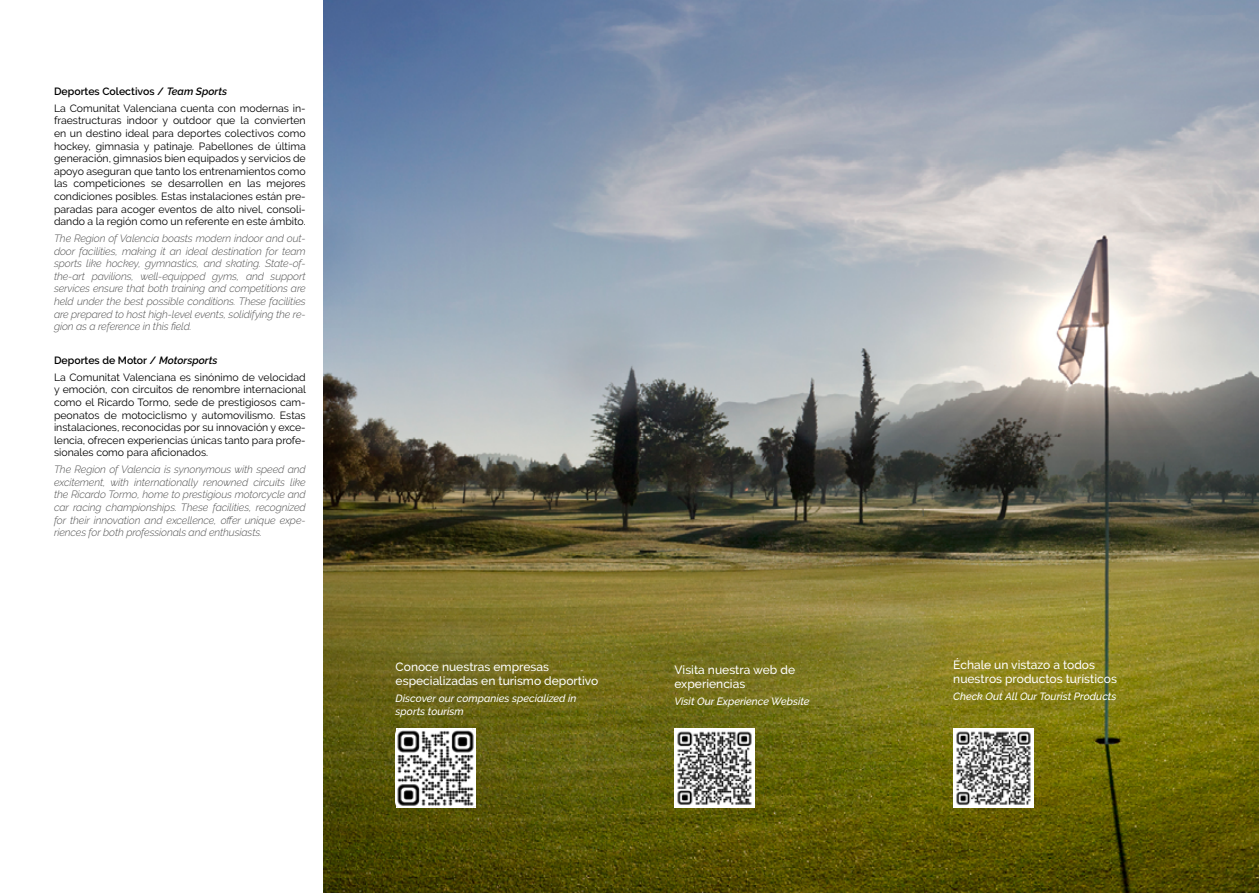
<style>
.page{position:relative;width:1259px;height:893px;background:#fff}
.page>*{position:absolute;margin:0;border:0;box-sizing:border-box;transform-origin:0 0}
.t1{font:500 12px/14.4px "Raleway";color:#fff}
.t2{font:10.5px/12.6px "Raleway";color:#000}
.t3{font:italic 300 10.5px/12.6px "Raleway";letter-spacing:-.01em;color:#525252;text-align:justify}
.t4{font:italic 500 10.5px/12.6px "Raleway";color:#fff}
.s1{font-weight:600}
.s2{font-weight:600;font-style:italic}
</style>
<div class="page">
<img style="left:324px;top:0;width:935px;height:893px">
<img style="left:953px;top:728px;width:80px;height:80px">
<img style="left:396px;top:728px;width:79px;height:80px">
<img style="left:674px;top:728px;width:80px;height:80px">
<p class="t2" style="left:54px;top:83px;width:253px;line-height:16.8px"><span class="s1">Deportes Colectivos /</span> <span class="s2">Team Sports<br></span>La Comunitat Valenciana cuenta con modernas in-</p>
<p class="t2" style="left:54px;top:114px;width:253px;text-align:justify">fraestructuras indoor y outdoor que la convierten en un destino ideal para deportes colectivos como hockey, gimnasia y patinaje. Pabellones de última generación, gimnasios bien equipados y servicios de apoyo aseguran que tanto los entrenamientos como las competiciones se desarrollen en las mejores condiciones posibles. Estas instalaciones están pre&shy;paradas para acoger eventos de alto nivel, consoli&shy;dando a la región como un referente en este ámbito.</p>
<p class="t3" style="left:54px;top:232px;width:253px">The Region of Valencia boasts modern indoor and out&shy;door facilities, making it an ideal destination for team sports like hockey, gymnastics, and skating. State-of&shy;the-art pavilions, well-equipped gyms, and support services ensure that both training and competitions are held under the best possible conditions. These facilities are prepared to host high-level events, solidifying the re&shy;gion as a reference in this field.</p>
<p class="t2" style="left:54px;top:352px;width:253px;line-height:16.8px"><span class="s1">Deportes de Motor /</span> <span class="s2">Motorsports<br></span>La Comunitat Valenciana es sinónimo de velocidad</p>
<p class="t2" style="left:54px;top:383px;width:253px;text-align:justify">y emoción, con circuitos de renombre internacional como el Ricardo Tormo, sede de prestigiosos cam&shy;peonatos de motociclismo y automovilismo. Estas instalaciones, reconocidas por su innovación y exce&shy;lencia, ofrecen experiencias únicas tanto para profe&shy;sionales como para aficionados.</p>
<p class="t3" style="left:54px;top:463px;width:253px">The Region of Valencia is synonymous with speed and excitement, with internationally renowned circuits like the Ricardo Tormo, home to prestigious motorcycle and car racing championships. These facilities, recognized for their innovation and excellence, offer unique expe&shy;riences for both professionals and enthusiasts.</p>
<p class="t1" style="left:396px;top:660px;width:204px">Conoce nuestras empresas especializadas en turismo deportivo</p>
<p class="t4" style="left:396px;top:692px;width:182px">Discover our companies specialized in sports tourism</p>
<p class="t1" style="left:674px;top:662px;width:122px">Visita nuestra web de experiencias</p>
<p class="t4" style="left:674px;top:695px;width:137px">Visit Our Experience Website</p>
<p class="t1" style="left:953px;top:657px;width:165px">Échale un vistazo a todos nuestros productos turísticos</p>
<p class="t4" style="left:953px;top:690px;width:165px">Check Out All Our Tourist Products</p>
</div>
